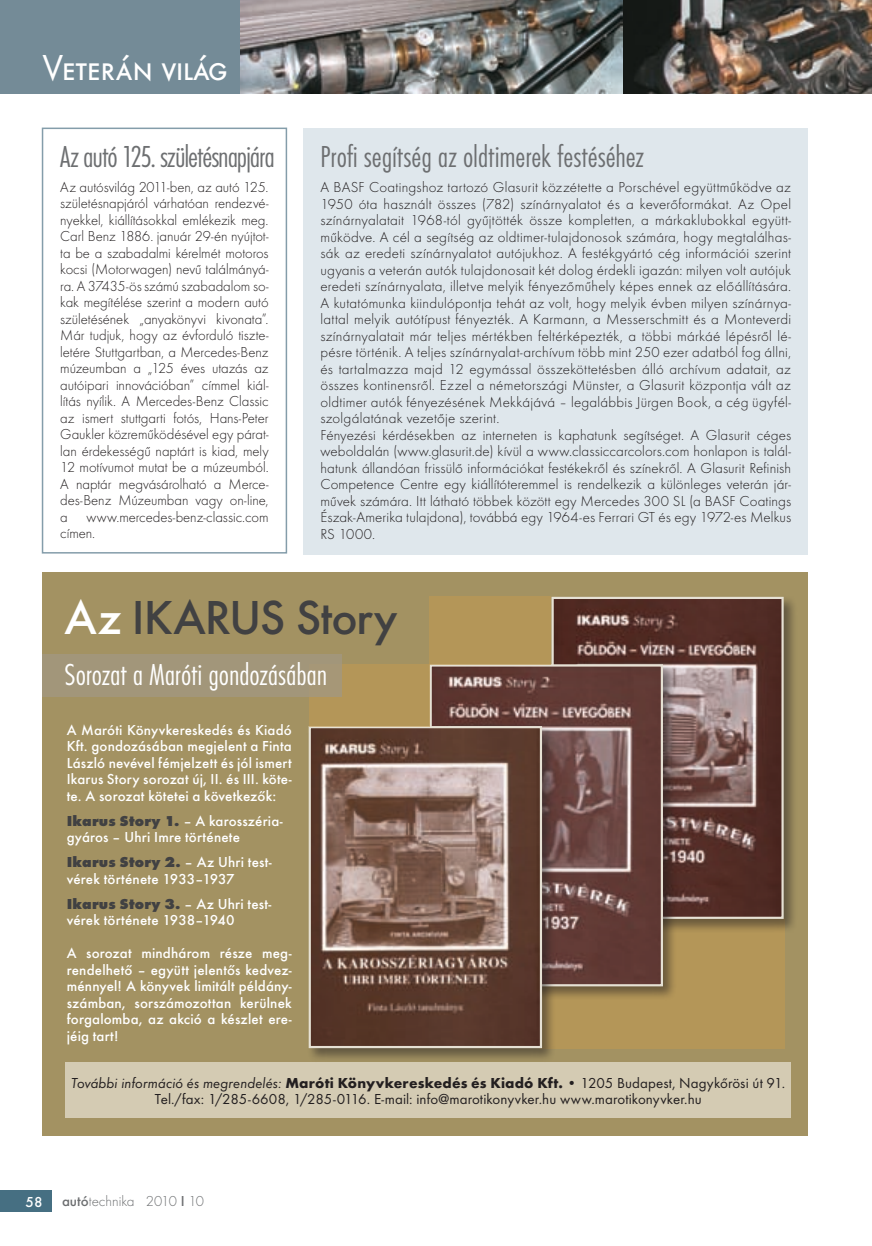
<style>
.page{position:relative;width:872px;height:1246px;background:#fff}
.page>*{position:absolute;margin:0;border:0;box-sizing:border-box;transform-origin:0 0}
.t1{font:500 49.5px "Futura TOT";letter-spacing:-.02em;color:#414142}
.t2{font:37.5px "Futura TOT Boo";color:#fff}
.t3{font:31.5px "Futura TOT Lig Con";letter-spacing:-.005em;color:#6d6f71}
.t4{font:31.5px "Futura TOT Lig Con";letter-spacing:-.005em;color:#fff}
.t5{font:31.5px "Futura TOT Lig Con";letter-spacing:-.035em;color:#6d6f71}
.t6{font:300 15px/16.5px "Futura TOT";letter-spacing:.015em;color:#231f20;text-align:justify}
.t7{font:500 15px/16.5px "Futura TOT";letter-spacing:.01em;color:#fff}
.t8{font:700 15px "Futura TOT";letter-spacing:.015em;color:#231f20}
.t9{font:15px "Futura TOT Boo";letter-spacing:.005em;color:#231f20}
.t10{font:300 15px "Futura TOT";color:#6d6f71}
.s1{color:#fff}
.s2{font-weight:700;font-stretch:expanded;color:#414142}
.s3{font-family:"Futura TOT Boo Obl";font-weight:400}
.s4{font-family:"Futura TOT Boo";font-weight:400}
.s5{font-weight:500}
</style>
<div class="page">
<div style="left:0;top:1191px;width:51px;height:21px;background:#466f82"></div>
<div style="left:42px;top:128px;width:245px;height:426px;border:2px solid #849daa"></div>
<div style="left:303px;top:128px;width:505px;height:426px;background:#dfe7ec"></div>
<div style="left:43px;top:572px;width:765px;height:564px;background:#a39262"></div>
<div style="left:65px;top:1062px;width:726px;height:55px;background:#d4cbb3"></div>
<div style="left:539px;top:918px;width:245px;height:130px;background:#b49658"></div>
<div style="left:549px;top:594px;width:249px;height:339px;background:#231f20;opacity:.5"></div>
<img style="left:554px;top:600px;width:226px;height:316px">
<div style="left:551px;top:597px;width:232px;height:322px;border:2px solid #e6e1d4"></div>
<div style="left:427px;top:662px;width:250px;height:339px;background:#231f20;opacity:.5"></div>
<img style="left:432px;top:667px;width:228px;height:316px">
<div style="left:429px;top:664px;width:234px;height:322px;border:2px solid #e6e1d4"></div>
<div style="left:306px;top:724px;width:250px;height:338px;background:#231f20;opacity:.5"></div>
<img style="left:312px;top:729px;width:227px;height:316px">
<div style="left:309px;top:726px;width:233px;height:322px;border:2px solid #e6e1d4"></div>
<div style="left:429px;top:596px;width:122px;height:68px;background:#b49658"></div>
<div style="left:309px;top:664px;width:120px;height:62px;background:#b49658"></div>
<div style="left:43px;top:654px;width:299px;height:43px;background:#a2967a"></div>
<img style="left:241px;top:0;width:631px;height:94px">
<div style="left:0;top:0;width:241px;height:94px;background:#748b97"></div>
<h2 class="t2" style="left:43px;top:46px;width:187px">Veterán világ</h2>
<h3 class="t5" style="left:60px;top:138px;width:216px">Az autó 125. születésnapjára</h3>
<p class="t6" style="left:60px;top:178px;width:210px">Az autósvilág 2011-ben, az autó 125. születésnapjáról várhatóan rendezvé&shy;nyekkel, kiállításokkal emlékezik meg.<br>Carl Benz 1886. január 29-én nyújtot&shy;ta be a szabadalmi kérelmét motoros kocsi (Motorwagen) nevű találmányá&shy;ra. A 37435-ös számú szabadalom so&shy;kak megítélése szerint a modern autó születésének „anyakönyvi kivonata”.<br>Már tudjuk, hogy az évforduló tiszte&shy;letére Stuttgartban, a Mercedes-Benz múzeumban a „125 éves utazás az autóipari innovációban” címmel kiál&shy;lítás nyílik. A Mercedes-Benz Classic az ismert stuttgarti fotós, Hans-Peter Gaukler közreműködésével egy párat&shy;lan érdekességű naptárt is kiad, mely 12 motívumot mutat be a múzeumból.<br>A naptár megvásárolható a Merce&shy;des-Benz Múzeumban vagy on-line, a www.mercedes-benz-classic.com címen.</p>
<h3 class="t3" style="left:320px;top:139px;width:325px">Profi segítség az oldtimerek festéséhez</h3>
<p class="t6" style="left:320px;top:179px;width:472px;text-align:left">A BASF Coatingshoz tartozó Glasurit közzétette a Porschével együttműködve az 1950 óta használt összes (782) színárnyalatot és a keverőformákat. Az Opel színárnyalatait 1968-tól gyűjtötték össze kompletten, a márkaklubokkal együtt&shy;működve. A cél a segítség az oldtimer-tulajdonosok számára, hogy megtalálhas&shy;sák az eredeti színárnyalatot autójukhoz. A festékgyártó cég információi szerint ugyanis a veterán autók tulajdonosait két dolog érdekli igazán: milyen volt autójuk eredeti színárnyalata, illetve melyik fényezőműhely képes ennek az előállítására.<br>A kutatómunka kiindulópontja tehát az volt, hogy melyik évben milyen színárnya&shy;lattal melyik autótípust fényezték. A Karmann, a Messerschmitt és a Monteverdi színárnyalatait már teljes mértékben feltérképezték, a többi márkáé lépésről lé&shy;pésre történik. A teljes színárnyalat-archívum több mint 250 ezer adatból fog állni, és tartalmazza majd 12 egymással összeköttetésben álló archívum adatait, az összes kontinensről. Ezzel a németországi Münster, a Glasurit központja vált az oldtimer autók fényezésének Mekkájává – legalábbis Jürgen Book, a cég ügyfél&shy;szolgálatának vezetője szerint.<br>Fényezési kérdésekben az interneten is kaphatunk segítséget. A Glasurit céges weboldalán (www.glasurit.de) kívül a www.classiccarcolors.com honlapon is talál&shy;hatunk állandóan frissülő információkat festékekről és színekről. A Glasurit Refinish Competence Centre egy kiállítóteremmel is rendelkezik a különleges veterán jár&shy;művek számára. Itt látható többek között egy Mercedes 300 SL (a BASF Coatings Észak-Amerika tulajdona), továbbá egy 1964-es Ferrari GT és egy 1972-es Melkus RS 1000.</p>
<h1 class="t1" style="left:65px;top:588px;width:108px"><span class="s1">Az</span> Ikarus</h1>
<h1 class="t1" style="left:296px;top:588px;width:103px">Story</h1>
<h3 class="t4" style="left:65px;top:656px;width:264px">Sorozat a Maróti gondozásában</h3>
<p class="t7" style="left:67px;top:721px;width:226px;text-align:justify">A Maróti Könyvkereskedés és Kiadó Kft. gondozásában megjelent a Finta László nevével fémjelzett és jól ismert Ikarus Story sorozat új, II. és III. köte&shy;te. A sorozat kötetei a következők:</p>
<p class="t7" style="left:67px;top:812px;width:218px"><span class="s2">Ikarus Story 1.</span> – A karosszéria&shy;gyáros – Uhri Imre története</p>
<p class="t7" style="left:67px;top:854px;width:207px"><span class="s2">Ikarus Story 2.</span> – Az Uhri test&shy;vérek története 1933–1937</p>
<p class="t7" style="left:67px;top:895px;width:206px"><span class="s2">Ikarus Story 3.</span> – Az Uhri test&shy;vérek története 1938–1940</p>
<p class="t7" style="left:67px;top:945px;width:226px;text-align:justify">A sorozat mindhárom része meg&shy;rendelhető – együtt jelentős kedvez&shy;ménnyel! A könyvek limitált példány&shy;számban, sorszámozottan kerülnek forgalomba, az akció a készlet ere&shy;jéig tart!</p>
<p class="t8" style="left:71px;top:1073px;width:715px"><span class="s3">További információ és megrendelés:</span> Maróti Könyvkereskedés és Kiadó Kft. • <span class="s4">1205 Budapest, Nagykőrösi út 91.</span></p>
<p class="t9" style="left:155px;top:1090px;width:548px">Tel./fax: 1/285-6608, 1/285-0116. E-mail: info@marotikonyvker.hu www.marotikonyvker.hu</p>
<p class="t7" style="left:26px;top:1193px;width:19px">58</p>
<p class="t10" style="left:62px;top:1193px;width:144px"><span class="s5">autó</span>technika 2010 <span class="s5">I</span> 10</p>
</div>
